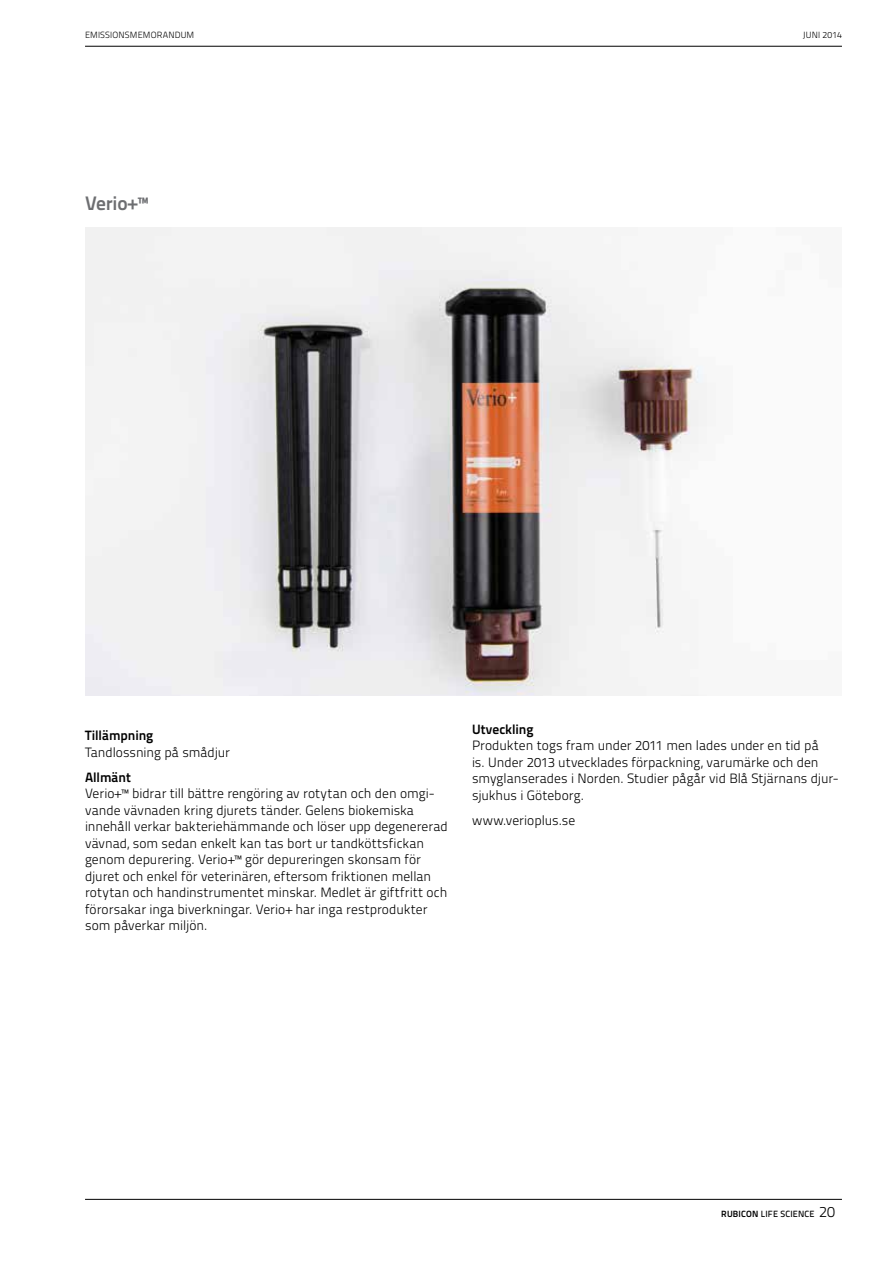
<style>
.page{position:relative;width:893px;height:1263px;background:#fff}
.page>*{position:absolute;margin:0;border:0;box-sizing:border-box;transform-origin:0 0}
.t1{font:700 19.5px "Titillium Text 22 L";letter-spacing:-.01em;color:#6d6e71}
.t2{font:300 13.5px/16.5px "Titillium Text 22 L";color:#000}
.t3{font:700 13.5px "Titillium Text 22 L";letter-spacing:-.005em;color:#000}
.t4{font:300 9px "Titillium Text 22 L";letter-spacing:.015em;color:#000}
.t5{font:500 9px "Titillium Text 22 L";letter-spacing:.015em;color:#000}
.s1{font-weight:700}
.s2{font-weight:300;font-size:15px}
</style>
<div class="page">
<hr style="left:85px;top:46px;width:757px;height:1px;background:#000">
<hr style="left:85px;top:1199px;width:757px;height:1px;background:#000">
<img style="left:85px;top:228px;width:622px;height:468px">
<p class="t4" style="left:85px;top:28px;width:111px">EMISSIONSMEMORANDUM</p>
<p class="t4" style="left:803px;top:28px;width:40px">JUNI 2014</p>
<h1 class="t1" style="left:85px;top:188px;width:65px">Verio+™</h1>
<p class="t3" style="left:85px;top:725px;width:70px">Tillämpning</p>
<p class="t2" style="left:85px;top:743px;width:146px">Tandlossning på smådjur</p>
<p class="t3" style="left:85px;top:767px;width:47px">Allmänt</p>
<p class="t2" style="left:85px;top:785px;width:364px">Verio+™ bidrar till bättre rengöring av rotytan och den omgi&shy;vande vävnaden kring djurets tänder. Gelens biokemiska innehåll verkar bakteriehämmande och löser upp degenererad vävnad, som sedan enkelt kan tas bort ur tandköttsfickan genom depurering. Verio+™ gör depureringen skonsam för djuret och enkel för veterinären, eftersom friktionen mellan rotytan och handinstrumentet minskar. Medlet är giftfritt och förorsakar inga biverkningar. Verio+ har inga restprodukter som påverkar miljön.</p>
<p class="t3" style="left:472px;top:719px;width:63px">Utveckling</p>
<p class="t2" style="left:472px;top:737px;width:368px">Produkten togs fram under 2011 men lades under en tid på<br>is. Under 2013 utvecklades förpackning, varumärke och den smyglanserades i Norden. Studier pågår vid Blå Stjärnans djur&shy;sjukhus i Göteborg.</p>
<p class="t2" style="left:472px;top:811px;width:105px">www.verioplus.se</p>
<p class="t5" style="left:721px;top:1207px;width:115px"><span class="s1">RUBICON</span> LIFE SCIENCE <span class="s2">20</span></p>
</div>
